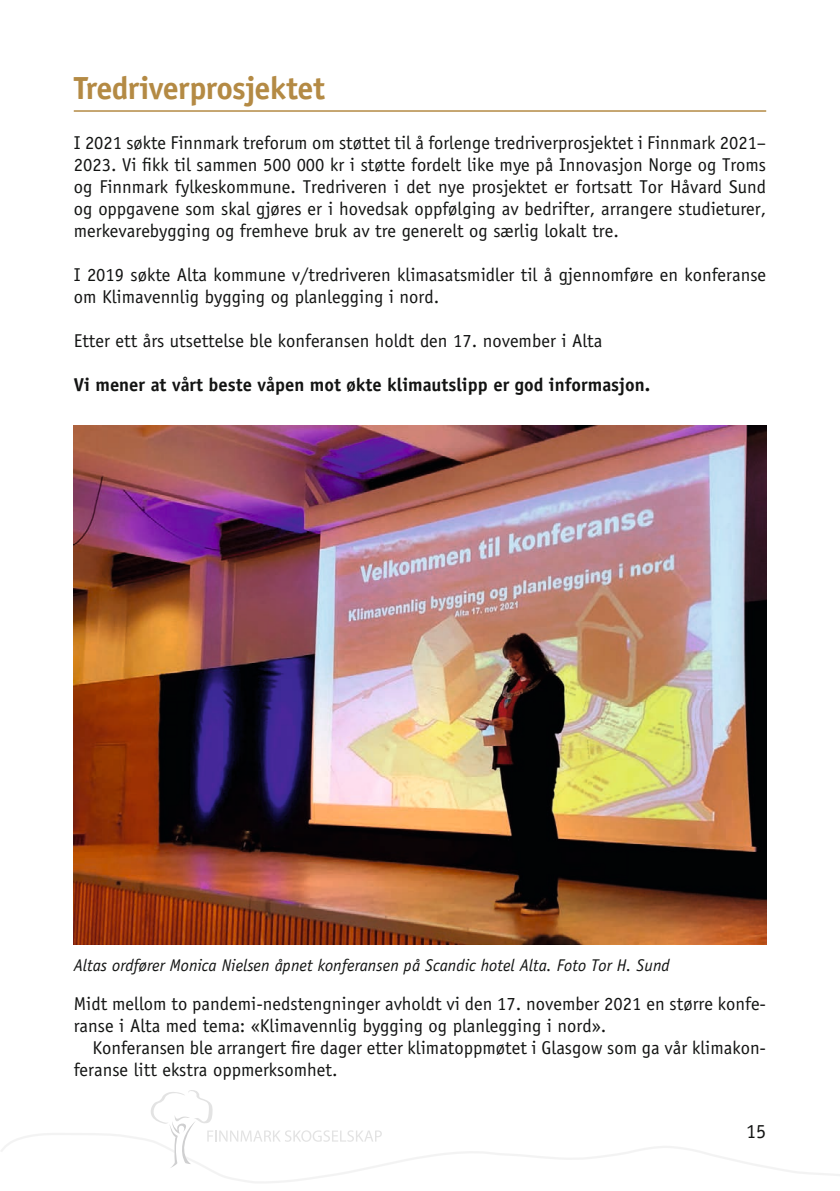
<style>
.page{position:relative;width:840px;height:1191px;background:#fff}
.page>*{position:absolute;margin:0;border:0;box-sizing:border-box;transform-origin:0 0}
.t1{font:700 32px "Officina Alta";letter-spacing:-.02em;color:#b48a44}
.t2{font:20px "Officina Alta";color:#131413}
.t3{font:18.6px/22px "Officina Alta";color:#131413}
.t4{font:700 18.6px "Officina Alta";color:#131413}
.t5{font:italic 17px "Officina Alta";color:#131413}
</style>
<div class="page">
<svg style="left:1px;top:1090px;width:838px;height:93px"></svg>
<hr style="left:74px;top:110px;width:691px;height:2px;background:#b48a44">
<img style="left:74px;top:425px;width:691px;height:519px">
<h1 class="t1" style="left:74px;top:68px;width:252px">Tredriverprosjektet</h1>
<p class="t3" style="left:74px;top:132px;width:693px;text-align:justify">I 2021 søkte Finnmark treforum om støttet til å forlenge tredriverprosjektet i Finnmark 2021– 2023. Vi fikk til sammen 500 000 kr i støtte fordelt like mye på Innovasjon Norge og Troms og Finnmark fylkeskommune. Tredriveren i det nye prosjektet er fortsatt Tor Håvard Sund og oppgavene som skal gjøres er i hovedsak oppfølging av bedrifter, arrangere studieturer, merkevarebygging og fremheve bruk av tre generelt og særlig lokalt tre.</p>
<p class="t3" style="left:74px;top:264px;width:693px">I 2019 søkte Alta kommune v/tredriveren klimasatsmidler til å gjennomføre en konferanse om Klimavennlig bygging og planlegging i nord.</p>
<p class="t3" style="left:74px;top:330px;width:530px">Etter ett års utsettelse ble konferansen holdt den 17. november i Alta</p>
<p class="t4" style="left:74px;top:373px;width:577px">Vi mener at vårt beste våpen mot økte klimautslipp er god informasjon.</p>
<p class="t5" style="left:74px;top:955px;width:597px">Altas ordfører Monica Nielsen åpnet konferansen på Scandic hotel Alta. Foto Tor H. Sund</p>
<p class="t3" style="left:74px;top:993px;width:693px">Midt mellom to pandemi-nedstengninger avholdt vi den 17. november 2021 en større konfe&shy;ranse i Alta med tema: «Klimavennlig bygging og planlegging i nord».</p>
<p class="t3" style="left:74px;top:1037px;width:693px;text-indent:19px">Konferansen ble arrangert fire dager etter klimatoppmøtet i Glasgow som ga vår klimakon&shy;feranse litt ekstra oppmerksomhet.</p>
<p class="t2" style="left:745px;top:1119px;width:21px">15</p>
</div>
